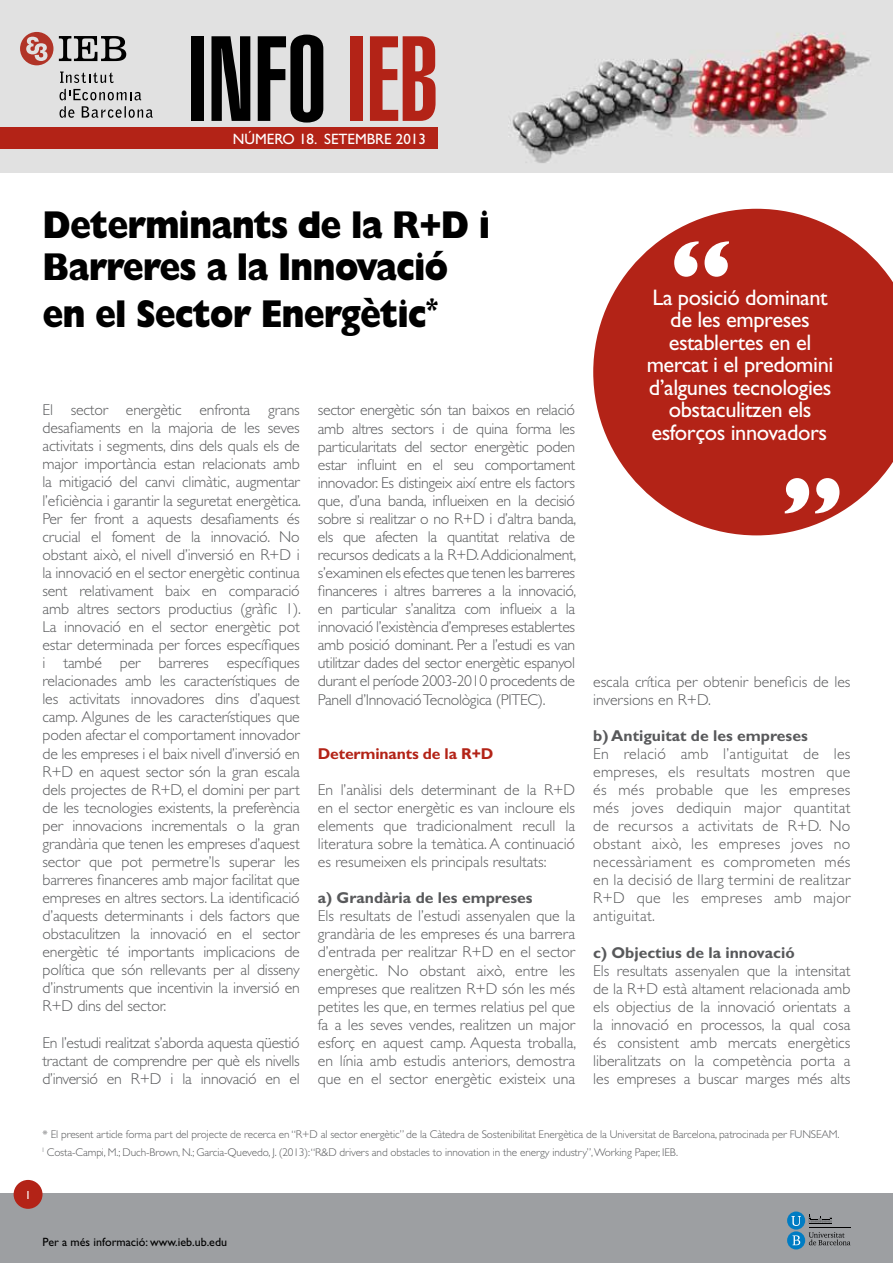
<style>
.page{position:relative;width:893px;height:1263px;background:#fff}
.page>*{position:absolute;margin:0;border:0;box-sizing:border-box;transform-origin:0 0}
.t1{font:900 extra-condensed 118.8px "Helvetica LT";color:#000}
.t2{font:800 91.05px "Gill Sans";color:#fff}
.t3{font:800 39px/42px "Gill Sans";letter-spacing:-.03em;color:#000;scale:.88 1}
.t4{font:22.5px/22.5px "Gill Sans CE";letter-spacing:-.02em;color:#fff;text-align:center}
.t5{font:300 15.75px/18px "Gill Sans";color:#58595b;text-align:justify}
.t6{font:700 15.75px "Gill Sans";color:#58595b}
.t7{font:700 15.75px "Gill Sans";letter-spacing:-.01em;color:#b32317}
.t8{font:15px "Gill Sans CE";color:#fff}
.t9{font:12px "Gill Sans CE";color:#000}
.t10{font:11.7px "Gill Sans CE";color:#fff}
.t11{font:300 11.25px/18px "Gill Sans";letter-spacing:-.01em;color:#58595b}
.s1{color:#b32317}
</style>
<div class="page">
<svg style="left:593px;top:209px;width:300px;height:326px;fill:#b32317"></svg>
<img style="left:0;top:0;width:893px;height:172px">
<div style="left:0;top:1194px;width:893px;height:69px;background:#9d9fa2"></div>
<div style="left:0;top:128px;width:438px;height:21px;background:#b32317"></div>
<svg style="left:60px;top:106px;width:14px;height:12px"></svg>
<svg style="left:82px;top:106px;width:71px;height:12px"></svg>
<svg style="left:60px;top:89px;width:81px;height:11px"></svg>
<svg style="left:60px;top:72px;width:53px;height:11px"></svg>
<svg style="left:20px;top:32px;width:33px;height:33px"></svg>
<svg style="left:59px;top:36px;width:67px;height:25px;background:#7f7f7f"></svg>
<div style="left:14px;top:1180px;width:29px;height:29px;background:#b32317;border-radius:50%"></div>
<div style="left:787px;top:1211px;width:18px;height:18px;background:#007cc3;border-radius:50%"></div>
<svg style="left:791px;top:1216px;width:10px;height:10px"></svg>
<div style="left:787px;top:1231px;width:18px;height:18px;background:#007cc3;border-radius:50%"></div>
<svg style="left:792px;top:1235px;width:8px;height:10px"></svg>
<hr style="left:809px;top:1227px;width:41px;height:1px;background:#000">
<svg style="left:809px;top:1232px;width:41px;height:13px"></svg>
<svg style="left:809px;top:1214px;width:23px;height:10px"></svg>
<h1 class="t1" style="left:188px;top:11px;width:252px">INFO <span class="s1">IEB</span></h1>
<p class="t8" style="left:233px;top:131px;width:195px">NÚMERO 18. setem bre 2013</p>
<h3 class="t3" style="left:43px;top:204px;width:510px">Determinants de la R+D i<br>Barreres a la Innovació</h3>
<h3 class="t3" style="left:43px;top:292px;width:451px">en el Sector Energètic<sup>*</sup></h3>
<p class="t5" style="left:43px;top:401px;width:260px">El sector energètic enfronta grans desafiaments en la majoria de les seves activitats i segments, dins dels quals els de major importància estan relacionats amb la mitigació del canvi climàtic, augmentar l’eficiència i garantir la seguretat energètica.<br>Per fer front a aquests desafiaments és crucial el foment de la innovació. No obstant això, el nivell d’inversió en R+D i la innovació en el sector energètic continua sent relativament baix en comparació amb altres sectors productius (gràfic 1).<br>La innovació en el sector energètic pot estar determinada per forces específiques i també per barreres específiques relacionades amb les característiques de les activitats innovadores dins d’aquest camp. Algunes de les característiques que poden afectar el comportament innovador de les empreses i el baix nivell d’inversió en R+D en aquest sector són la gran escala dels projectes de R+D, el domini per part de les tecnologies existents, la preferència per innovacions incrementals o la gran grandària que tenen les empreses d’aquest sector que pot permetre’ls superar les barreres financeres amb major facilitat que empreses en altres sectors. La identificació d’aquests determinants i dels factors que obstaculitzen la innovació en el sector energètic té importants implicacions de política que són rellevants per al disseny d’instruments que incentivin la inversió en R+D dins del sector.</p>
<p class="t5" style="left:43px;top:1033px;width:259px">En l’estudi realitzat s’aborda aquesta qüestió tractant de comprendre per què els nivells d’inversió en R+D i la innovació en el</p>
<p class="t5" style="left:318px;top:401px;width:260px">sector energètic són tan baixos en relació amb altres sectors i de quina forma les particularitats del sector energètic poden estar influint en el seu comportament innovador. Es distingeix així entre els factors que, d’una banda, influeixen en la decisió sobre si realitzar o no R+D i d’altra banda, els que afecten la quantitat relativa de recursos dedicats a la R+D. Addicionalment, s’examinen els efectes que tenen les barreres financeres i altres barreres a la innovació, en particular s’analitza com influeix a la innovació l’existència d’empreses establertes amb posició dominant. Per a l’estudi es van utilitzar dades del sector energètic espanyol durant el període 2003-2010 procedents de Panell d’Innovació Tecnològica (PITEC).</p>
<p class="t7" style="left:318px;top:744px;width:177px">Determinants de la R+D</p>
<p class="t5" style="left:318px;top:781px;width:259px">En l’anàlisi dels determinant de la R+D en el sector energètic es van incloure els elements que tradicionalment recull la literatura sobre la temàtica. A continuació es resumeixen els principals resultats:</p>
<p class="t6" style="left:318px;top:888px;width:216px">a) Grandària de les empreses</p>
<p class="t5" style="left:318px;top:907px;width:260px">Els resultats de l’estudi assenyalen que la grandària de les empreses és una barrera d’entrada per realitzar R+D en el sector energètic. No obstant això, entre les empreses que realitzen R+D són les més petites les que, en termes relatius pel que fa a les seves vendes, realitzen un major esforç en aquest camp. Aquesta troballa, en línia amb estudis anteriors, demostra que en el sector energètic existeix una</p>
<h2 class="t2" style="left:669px;top:220px;width:65px">“</h2>
<h3 class="t4" style="left:647px;top:286px;width:188px">La posició dominant de les empreses establertes en el mercat i el predomini d’algunes tecnologies obstaculitzen els esforços innovadors</h3>
<h2 class="t2" style="left:781px;top:457px;width:65px">”</h2>
<p class="t5" style="left:593px;top:672px;width:259px">escala crítica per obtenir beneficis de les inversions en R+D.</p>
<p class="t6" style="left:593px;top:726px;width:216px">b) Antiguitat de les empreses</p>
<p class="t5" style="left:593px;top:745px;width:259px">En relació amb l’antiguitat de les empreses, els resultats mostren que és més probable que les empreses més joves dediquin major quantitat de recursos a activitats de R+D. No obstant això, les empreses joves no necessàriament es comprometen més en la decisió de llarg termini de realitzar R+D que les empreses amb major antiguitat.</p>
<p class="t6" style="left:593px;top:943px;width:203px">c) Objectius de la innovació</p>
<p class="t5" style="left:593px;top:961px;width:259px">Els resultats assenyalen que la intensitat de la R+D està altament relacionada amb els objectius de la innovació orientats a la innovació en processos, la qual cosa és consistent amb mercats energètics liberalitzats on la competència porta a les empreses a buscar marges més alts</p>
<p class="t10" style="left:25px;top:1188px;width:7px">1</p>
<p class="t11" style="left:43px;top:1125px;width:798px">* El present article forma part del projecte de recerca en “R+D al sector energètic” de la Càtedra de Sostenibilitat Energètica de la Universitat de Barcelona, patrocinada per FUNSEAM.<br><sup>I</sup> Costa-Campi, M.; Duch-Brown, N.; Garcia-Quevedo, J. (2013): “R&amp;D drivers and obstacles to innovation in the energy industry”, Working Paper, IEB.</p>
<p class="t9" style="left:43px;top:1235px;width:186px">Per a més informació: www.ieb.ub.edu</p>
</div>
